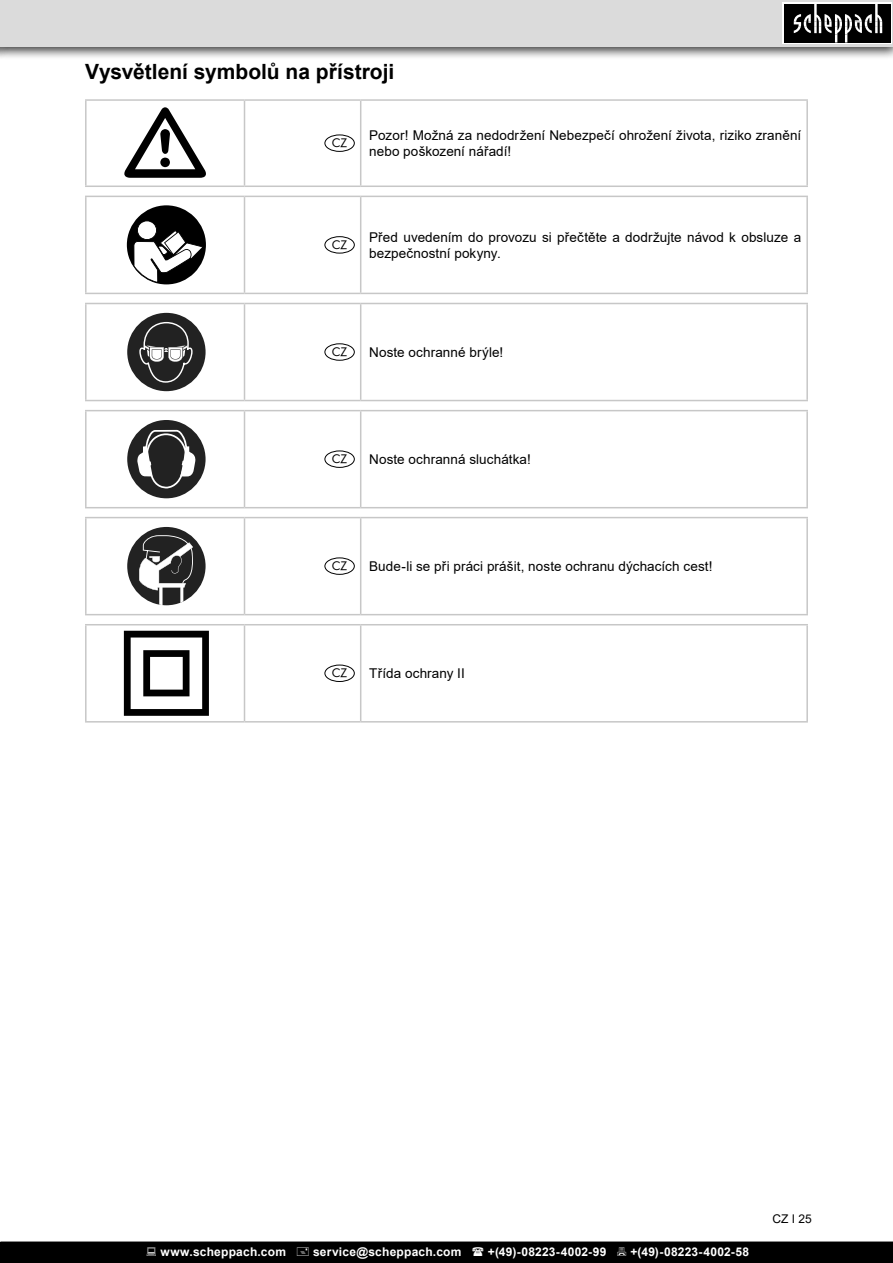
<style>
.page{position:relative;width:893px;height:1263px;background:#fff}
.page>*{position:absolute;margin:0;border:0;box-sizing:border-box;transform-origin:0 0}
.Tabelle_Spalte_1{font:700 21px "Arial";color:#000}
.Übersetzungshinweise{font:13.5px/16.2px "Arial";letter-spacing:.005em;color:#000}
.t1{font:700 12px "Arial";letter-spacing:.02em;color:#fff}
.t2{font:12px "Futura Book BT";color:#000}
.t3{font:12px "Arial";color:#000}
</style>
<div class="page">
<div style="left:0;top:0;width:893px;height:60px;background:#000;opacity:.75"></div>
<div style="left:0;top:0;width:893px;height:46px;background:#dbdbdb"></div>
<div style="left:782px;top:2px;width:110px;height:42px;background:linear-gradient(to bottom,#000,#000)"></div>
<div style="left:784px;top:4px;width:106px;height:39px;background:#000"></div>
<svg style="left:794px;top:4px;width:88px;height:39px"></svg>
<svg style="left:87px;top:197px;width:719px;height:96px"></svg>
<hr style="left:85px;top:196px;width:159px;height:1px;background:#c7c7c7">
<hr style="left:85px;top:197px;width:2px;height:96px;background:#c7c7c7">
<hr style="left:244px;top:196px;width:117px;height:1px;background:#c7c7c7">
<hr style="left:244px;top:197px;width:1px;height:96px;background:#c7c7c7">
<hr style="left:361px;top:196px;width:447px;height:1px;background:#c7c7c7">
<hr style="left:360px;top:197px;width:1px;height:96px;background:#c7c7c7">
<hr style="left:806px;top:197px;width:2px;height:96px;background:#c7c7c7">
<hr style="left:85px;top:293px;width:159px;height:1px;background:#c7c7c7">
<hr style="left:244px;top:293px;width:117px;height:1px;background:#c7c7c7">
<hr style="left:361px;top:293px;width:447px;height:1px;background:#c7c7c7">
<svg style="left:124px;top:202px;width:85px;height:85px"></svg>
<div style="left:324px;top:236px;width:31px;height:17px;border:1px solid #000;border-radius:50%"></div>
<svg style="left:87px;top:304px;width:719px;height:96px"></svg>
<hr style="left:85px;top:303px;width:159px;height:1px;background:#c7c7c7">
<hr style="left:85px;top:304px;width:2px;height:96px;background:#c7c7c7">
<hr style="left:244px;top:303px;width:117px;height:1px;background:#c7c7c7">
<hr style="left:244px;top:304px;width:1px;height:96px;background:#c7c7c7">
<hr style="left:361px;top:303px;width:447px;height:1px;background:#c7c7c7">
<hr style="left:360px;top:304px;width:1px;height:96px;background:#c7c7c7">
<hr style="left:806px;top:304px;width:2px;height:96px;background:#c7c7c7">
<hr style="left:85px;top:400px;width:159px;height:1px;background:#c7c7c7">
<hr style="left:244px;top:400px;width:117px;height:1px;background:#c7c7c7">
<hr style="left:361px;top:400px;width:447px;height:1px;background:#c7c7c7">
<div style="left:124px;top:309px;width:85px;height:86px;background:#fff;border-radius:50%"></div>
<div style="left:127px;top:313px;width:79px;height:78px;background:#222;border-radius:50%"></div>
<svg style="left:139px;top:322px;width:54px;height:61px"></svg>
<div style="left:324px;top:343px;width:31px;height:18px;border:1px solid #000;border-radius:50%"></div>
<svg style="left:87px;top:518px;width:719px;height:96px"></svg>
<hr style="left:85px;top:517px;width:159px;height:1px;background:#c7c7c7">
<hr style="left:85px;top:518px;width:2px;height:96px;background:#c7c7c7">
<hr style="left:244px;top:517px;width:117px;height:1px;background:#c7c7c7">
<hr style="left:244px;top:518px;width:1px;height:96px;background:#c7c7c7">
<hr style="left:361px;top:517px;width:447px;height:1px;background:#c7c7c7">
<hr style="left:360px;top:518px;width:1px;height:96px;background:#c7c7c7">
<hr style="left:806px;top:518px;width:2px;height:96px;background:#c7c7c7">
<hr style="left:85px;top:614px;width:159px;height:1px;background:#c7c7c7">
<hr style="left:244px;top:614px;width:117px;height:1px;background:#c7c7c7">
<hr style="left:361px;top:614px;width:447px;height:1px;background:#c7c7c7">
<div style="left:124px;top:524px;width:85px;height:85px;background:#fff;border-radius:50%"></div>
<div style="left:127px;top:527px;width:79px;height:78px;background:#222;border-radius:50%"></div>
<svg style="left:139px;top:535px;width:54px;height:70px"></svg>
<div style="left:324px;top:557px;width:31px;height:18px;border:1px solid #000;border-radius:50%"></div>
<svg style="left:87px;top:101px;width:719px;height:85px"></svg>
<hr style="left:85px;top:99px;width:159px;height:2px;background:#c7c7c7">
<hr style="left:85px;top:101px;width:2px;height:85px;background:#c7c7c7">
<hr style="left:244px;top:99px;width:117px;height:2px;background:#c7c7c7">
<hr style="left:244px;top:101px;width:1px;height:85px;background:#c7c7c7">
<hr style="left:361px;top:99px;width:447px;height:2px;background:#c7c7c7">
<hr style="left:360px;top:101px;width:1px;height:85px;background:#c7c7c7">
<hr style="left:806px;top:101px;width:2px;height:85px;background:#c7c7c7">
<hr style="left:85px;top:186px;width:159px;height:1px;background:#c7c7c7">
<hr style="left:244px;top:186px;width:117px;height:1px;background:#c7c7c7">
<hr style="left:361px;top:186px;width:447px;height:1px;background:#c7c7c7">
<div style="left:324px;top:135px;width:31px;height:17px;border:1px solid #000;border-radius:50%"></div>
<svg style="left:87px;top:625px;width:719px;height:96px"></svg>
<hr style="left:85px;top:624px;width:159px;height:1px;background:#c7c7c7">
<hr style="left:85px;top:625px;width:2px;height:96px;background:#c7c7c7">
<hr style="left:244px;top:624px;width:117px;height:1px;background:#c7c7c7">
<hr style="left:244px;top:625px;width:1px;height:96px;background:#c7c7c7">
<hr style="left:361px;top:624px;width:447px;height:1px;background:#c7c7c7">
<hr style="left:360px;top:625px;width:1px;height:96px;background:#c7c7c7">
<hr style="left:806px;top:625px;width:2px;height:96px;background:#c7c7c7">
<hr style="left:85px;top:721px;width:159px;height:1px;background:#c7c7c7">
<hr style="left:244px;top:721px;width:117px;height:1px;background:#c7c7c7">
<hr style="left:361px;top:721px;width:447px;height:1px;background:#c7c7c7">
<svg style="left:124px;top:631px;width:85px;height:85px"></svg>
<div style="left:324px;top:665px;width:31px;height:17px;border:1px solid #000;border-radius:50%"></div>
<svg style="left:87px;top:411px;width:719px;height:96px"></svg>
<hr style="left:85px;top:410px;width:159px;height:1px;background:#c7c7c7">
<hr style="left:85px;top:411px;width:2px;height:96px;background:#c7c7c7">
<hr style="left:244px;top:410px;width:117px;height:1px;background:#c7c7c7">
<hr style="left:244px;top:411px;width:1px;height:96px;background:#c7c7c7">
<hr style="left:361px;top:410px;width:447px;height:1px;background:#c7c7c7">
<hr style="left:360px;top:411px;width:1px;height:96px;background:#c7c7c7">
<hr style="left:806px;top:411px;width:2px;height:96px;background:#c7c7c7">
<hr style="left:85px;top:507px;width:159px;height:1px;background:#c7c7c7">
<hr style="left:244px;top:507px;width:117px;height:1px;background:#c7c7c7">
<hr style="left:361px;top:507px;width:447px;height:1px;background:#c7c7c7">
<div style="left:124px;top:417px;width:85px;height:85px;background:#fff;border-radius:50%"></div>
<div style="left:127px;top:420px;width:79px;height:78px;background:#222;border-radius:50%"></div>
<svg style="left:137px;top:430px;width:59px;height:58px"></svg>
<div style="left:324px;top:451px;width:31px;height:17px;border:1px solid #000;border-radius:50%"></div>
<div style="left:1px;top:1242px;width:892px;height:21px;background:#000"></div>
<svg style="left:124px;top:107px;width:82px;height:71px"></svg>
<p class="Tabelle_Spalte_1" style="left:85px;top:57px;width:311px">Vysvětlení symbolů na přístroji</p>
<p class="t2" style="left:332px;top:135px;width:17px">CZ</p>
<p class="Übersetzungshinweise" style="left:369px;top:127px;width:433px">Pozor! Možná za nedodržení Nebezpečí ohrožení života, riziko zranění nebo poškození nářadí!</p>
<p class="t2" style="left:332px;top:237px;width:17px">CZ</p>
<p class="Übersetzungshinweise" style="left:369px;top:229px;width:433px">Před uvedením do provozu si přečtěte a dodržujte návod k obsluze a bezpečnostní pokyny.</p>
<p class="t2" style="left:332px;top:344px;width:17px">CZ</p>
<p class="Übersetzungshinweise" style="left:369px;top:344px;width:136px">Noste ochranné brýle!</p>
<p class="t2" style="left:332px;top:451px;width:17px">CZ</p>
<p class="Übersetzungshinweise" style="left:369px;top:451px;width:163px">Noste ochranná sluchátka!</p>
<p class="t2" style="left:332px;top:558px;width:17px">CZ</p>
<p class="Übersetzungshinweise" style="left:369px;top:558px;width:345px">Bude-li se při práci prášit, noste ochranu dýchacích cest!</p>
<p class="t2" style="left:332px;top:665px;width:17px">CZ</p>
<p class="Übersetzungshinweise" style="left:369px;top:665px;width:97px">Třída ochrany II</p>
<p class="t1" style="left:160px;top:1243px;width:127px">www.scheppach.com</p>
<p class="t1" style="left:313px;top:1243px;width:150px">service@scheppach.com</p>
<p class="t1" style="left:488px;top:1243px;width:120px">+(49)-08223-4002-99</p>
<p class="t1" style="left:630px;top:1243px;width:120px">+(49)-08223-4002-58</p>
<p class="t3" style="left:772px;top:1210px;width:41px">CZ І 25</p>
</div>
